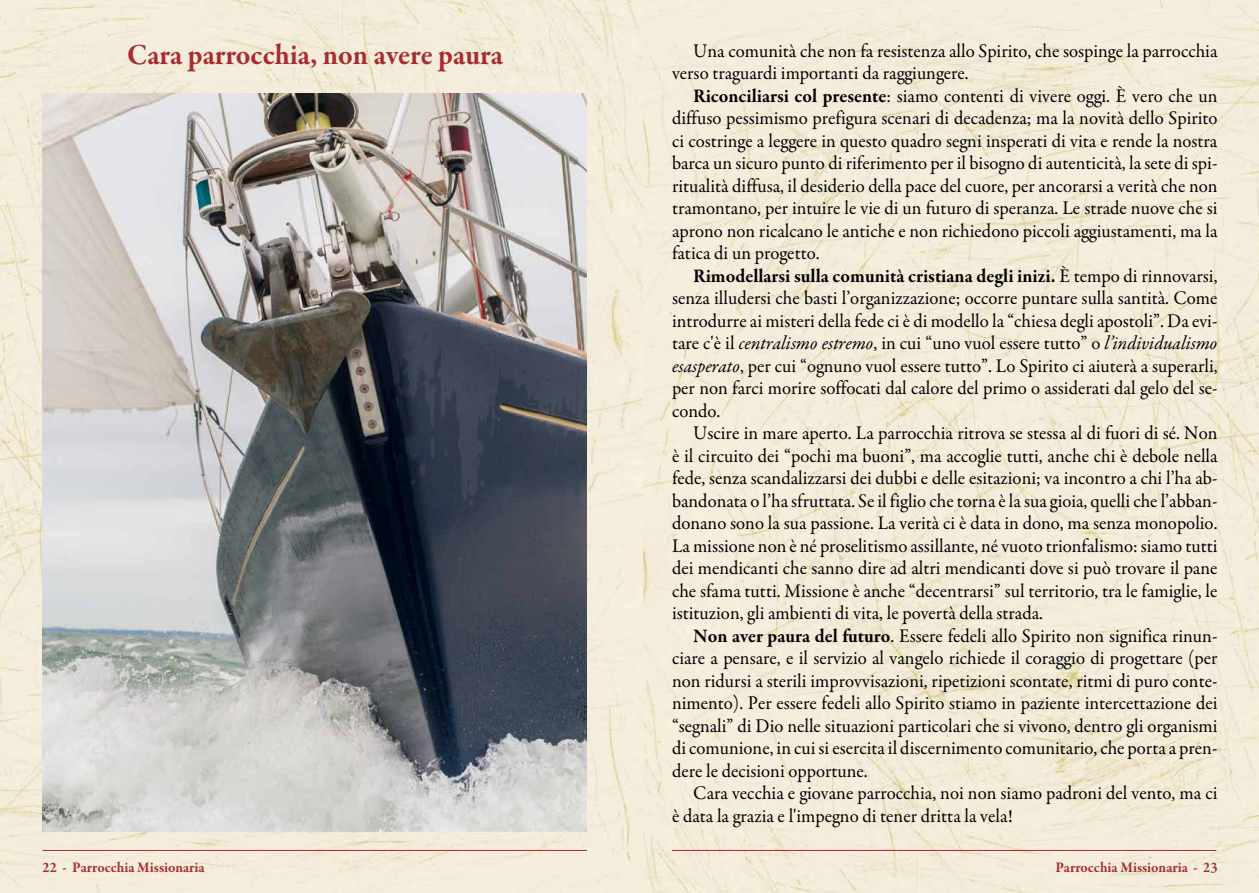
<style>
.page{position:relative;width:1259px;height:893px;background:#fff}
.page>*{position:absolute;margin:0;border:0;box-sizing:border-box;transform-origin:0 0}
.t1{font:700 30px "Garamond Premr Pro";color:#a72c31;scale:.95 1}
.t2{font:19.5px/22.5px "Garamond Premr Pro";color:#000;text-align:justify;scale:.96 1}
.t3{font:700 15px "Garamond Premr Pro";color:#a72c31;scale:.95 1}
.s1{font-weight:700}
.s2{font-style:italic}
</style>
<div class="page">
<img style="left:642px;top:0;width:617px;height:893px">
<img style="left:0;top:0;width:642px;height:893px">
<hr style="left:43px;top:850px;width:544px;height:1px;background:#a72c31">
<hr style="left:672px;top:850px;width:544px;height:1px;background:#a72c31">
<img style="left:43px;top:94px;width:544px;height:737px">
<h1 class="t1" style="left:127px;top:37px;width:397px">Cara parrocchia, non avere paura</h1>
<p class="t2" style="left:672px;top:40px;width:569px;text-indent:21px">Una comunità che non fa resistenza allo Spirito, che sospinge la parrocchia verso traguardi importanti da raggiungere.</p>
<p class="t2" style="left:672px;top:85px;width:570px;text-indent:21px"><span class="s1">Riconciliarsi col presente</span>: siamo contenti di vivere oggi. È vero che un diffuso pessimismo prefigura scenari di decadenza; ma la novità dello Spirito ci costringe a leggere in questo quadro segni insperati di vita e rende la nostra barca un sicuro punto di riferimento per il bisogno di autenticità, la sete di spi&shy;ritualità diffusa, il desiderio della pace del cuore, per ancorarsi a verità che non tramontano, per intuire le vie di un futuro di speranza. Le strade nuove che si aprono non ricalcano le antiche e non richiedono piccoli aggiustamenti, ma la fatica di un progetto.</p>
<p class="t2" style="left:672px;top:265px;width:570px;text-indent:21px"><span class="s1">Rimodellarsi sulla comunità cristiana degli inizi.</span> È tempo di rinnovarsi, senza illudersi che basti l’organizzazione; occorre puntare sulla santità. Come introdurre ai misteri della fede ci è di modello la “chiesa degli apostoli”. Da evi&shy;tare c'è il <span class="s2">centralismo estremo</span>, in cui “uno vuol essere tutto” o <span class="s2">l’individualismo esasperato</span>, per cui “ognuno vuol essere tutto”. Lo Spirito ci aiuterà a superarli, per non farci morire soffocati dal calore del primo o assiderati dal gelo del se&shy;condo.</p>
<p class="t2" style="left:672px;top:422px;width:570px;text-indent:21px">Uscire in mare aperto. La parrocchia ritrova se stessa al di fuori di sé. Non è il circuito dei “pochi ma buoni”, ma accoglie tutti, anche chi è debole nella fede, senza scandalizzarsi dei dubbi e delle esitazioni; va incontro a chi l’ha ab&shy;bandonata o l’ha sfruttata. Se il figlio che torna è la sua gioia, quelli che l’abban&shy;donano sono la sua passione. La verità ci è data in dono, ma senza monopolio.<br>La missione non è né proselitismo assillante, né vuoto trionfalismo: siamo tutti dei mendicanti che sanno dire ad altri mendicanti dove si può trovare il pane che sfama tutti. Missione è anche “decentrarsi” sul territorio, tra le famiglie, le istituzion, gli ambienti di vita, le povertà della strada.</p>
<p class="t2" style="left:672px;top:625px;width:570px;text-indent:21px"><span class="s1">Non aver paura del futuro</span>. Essere fedeli allo Spirito non significa rinun&shy;ciare a pensare, e il servizio al vangelo richiede il coraggio di progettare (per non ridursi a sterili improvvisazioni, ripetizioni scontate, ritmi di puro conte&shy;nimento). Per essere fedeli allo Spirito stiamo in paziente intercettazione dei “segnali” di Dio nelle situazioni particolari che si vivono, dentro gli organismi di comunione, in cui si esercita il discernimento comunitario, che porta a pren&shy;dere le decisioni opportune.</p>
<p class="t2" style="left:672px;top:782px;width:569px;text-indent:21px">Cara vecchia e giovane parrocchia, noi non siamo padroni del vento, ma ci è data la grazia e l'impegno di tener dritta la vela!</p>
<p class="t3" style="left:43px;top:858px;width:172px">22 - Parrocchia Missionaria</p>
<p class="t3" style="left:1055px;top:858px;width:172px">Parrocchia Missionaria - 23</p>
</div>
